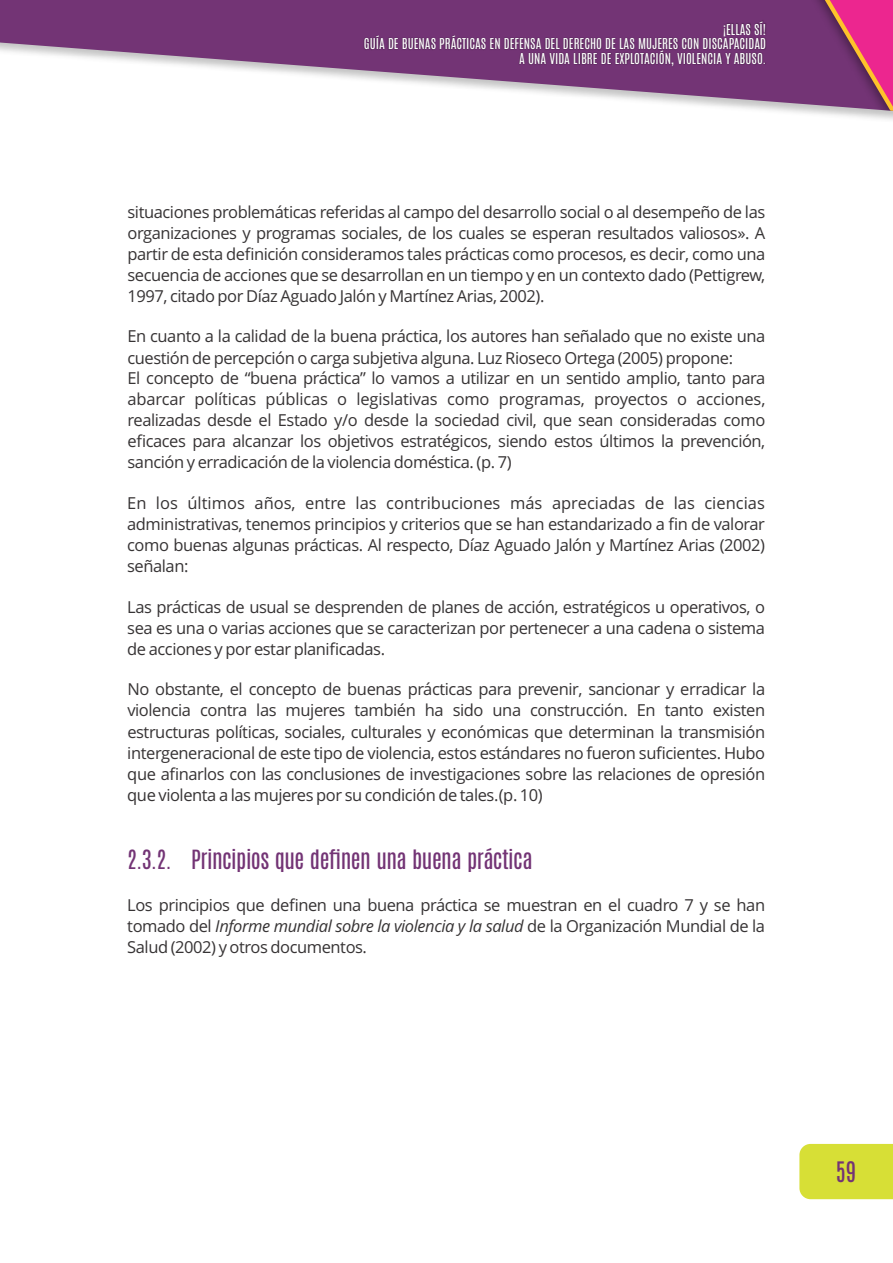
<style>
.page{position:relative;width:893px;height:1263px;background:#fff}
.page>*{position:absolute;margin:0;border:0;box-sizing:border-box;transform-origin:0 0}
.t1{font:24px "Antonio";color:#733475}
.t2{font:22.5px "Antonio";letter-spacing:-.025em;color:#733475}
.t3{font:16.5px/21.1px "Open Sans";letter-spacing:-.025em;color:#373435;text-align:justify}
.t4{font:12.75px/14.7px "Antonio";color:#fefefe;text-align:right}
.s1{font-style:italic}
</style>
<div class="page">
<svg style="left:0;top:0;width:741px;height:108px;fill:#733475"></svg>
<img style="left:741px;top:0;width:15px;height:109px">
<svg style="left:756px;top:0;width:137px;height:115px"></svg>
<img style="left:363px;top:19px;width:406px;height:50px">
<div style="left:799px;top:1144px;width:94px;height:55px;background:#d7df36"></div>
<p class="t4" style="left:364px;top:22px;width:404px">¡ELLAS SÍ!<br>GUÍA DE BUENAS PRÁCTICAS EN DEFENSA DEL DERECHO DE LAS MUJERES CON DISCAPACIDAD<br>A UNA VIDA LIBRE DE EXPLOTACIÓN, VIOLENCIA Y ABUSO.</p>
<p class="t3" style="left:127px;top:203px;width:639px">situaciones problemáticas referidas al campo del desarrollo social o al desempeño de las organizaciones y programas sociales, de los cuales se esperan resultados valiosos». A partir de esta definición consideramos tales prácticas como procesos, es decir, como una secuencia de acciones que se desarrollan en un tiempo y en un contexto dado (Pettigrew, 1997, citado por Díaz Aguado Jalón y Martínez Arias, 2002).</p>
<p class="t3" style="left:127px;top:328px;width:639px">En cuanto a la calidad de la buena práctica, los autores han señalado que no existe una cuestión de percepción o carga subjetiva alguna. Luz Rioseco Ortega (2005) propone:</p>
<p class="t3" style="left:127px;top:369px;width:639px">El concepto de “buena práctica” lo vamos a utilizar en un sentido amplio, tanto para abarcar políticas públicas o legislativas como programas, proyectos o acciones, realizadas desde el Estado y/o desde la sociedad civil, que sean consideradas como eficaces para alcanzar los objetivos estratégicos, siendo estos últimos la prevención, sanción y erradicación de la violencia doméstica. (p. 7)</p>
<p class="t3" style="left:127px;top:494px;width:639px">En los últimos años, entre las contribuciones más apreciadas de las ciencias administrativas, tenemos principios y criterios que se han estandarizado a fin de valorar como buenas algunas prácticas. Al respecto, Díaz Aguado Jalón y Martínez Arias (2002) señalan:</p>
<p class="t3" style="left:127px;top:598px;width:639px">Las prácticas de usual se desprenden de planes de acción, estratégicos u operativos, o sea es una o varias acciones que se caracterizan por pertenecer a una cadena o sistema de acciones y por estar planificadas.</p>
<p class="t3" style="left:127px;top:680px;width:639px">No obstante, el concepto de buenas prácticas para prevenir, sancionar y erradicar la violencia contra las mujeres también ha sido una construcción. En tanto existen estructuras políticas, sociales, culturales y económicas que determinan la transmisión intergeneracional de este tipo de violencia, estos estándares no fueron suficientes. Hubo que afinarlos con las conclusiones de investigaciones sobre las relaciones de opresión que violenta a las mujeres por su condición de tales.(p. 10)</p>
<h2 class="t2" style="left:127px;top:843px;width:407px">2.3.2. Principios que definen una buena práctica</h2>
<p class="t3" style="left:127px;top:896px;width:639px">Los principios que definen una buena práctica se muestran en el cuadro 7 y se han tomado del <span class="s1">Informe mundial sobre la violencia y la salud</span> de la Organización Mundial de la Salud (2002) y otros documentos.</p>
<h1 class="t1" style="left:836px;top:1154px;width:22px">59</h1>
</div>
